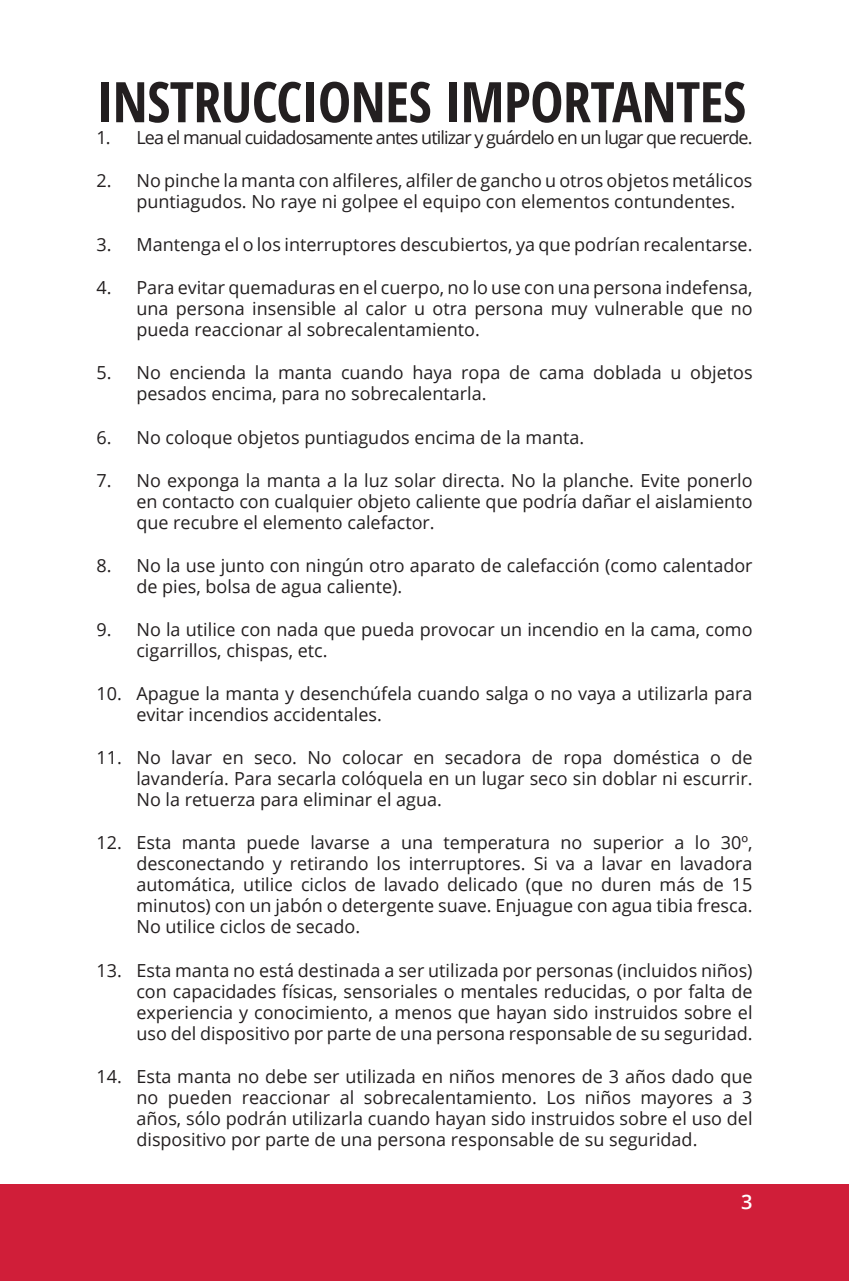
<style>
.page{position:relative;width:849px;height:1281px;background:#fff}
.page>*{position:absolute;margin:0;border:0;box-sizing:border-box;transform-origin:0 0}
.t1{font:700 56px "Open Sans Condensed";letter-spacing:-.01em;color:#231f20}
.t2{font:600 20px "Open Sans";color:#fff}
.t3{font:18px/21px "Open Sans";color:#231f20;text-align:justify}
.t4{font:18px "Open Sans";letter-spacing:-.05em;color:#231f20}
</style>
<div class="page">
<div style="left:0;top:1184px;width:849px;height:97px;background:#d01e39"></div>
<p class="t1" style="left:96px;top:63px;width:651px">INSTRUCCIONES IMPORTANTES</p>
<p class="t4" style="left:96px;top:125px;width:657px">1. Lea el manual cuidadosamente antes utilizar y guárdelo en un lugar que recuerde.</p>
<p class="t3" style="left:136px;top:169px;width:617px;text-indent:-40px">2. No pinche la manta con alfileres, alfiler de gancho u otros objetos metálicos puntiagudos. No raye ni golpee el equipo con elementos contundentes.</p>
<p class="t3" style="left:96px;top:234px;width:657px">3. Mantenga el o los interruptores descubiertos, ya que podrían recalentarse.</p>
<p class="t3" style="left:136px;top:277px;width:617px;text-indent:-40px">4. Para evitar quemaduras en el cuerpo, no lo use con una persona indefensa, una persona insensible al calor u otra persona muy vulnerable que no pueda reaccionar al sobrecalentamiento.</p>
<p class="t3" style="left:136px;top:362px;width:617px;text-indent:-40px">5. No encienda la manta cuando haya ropa de cama doblada u objetos pesados encima, para no sobrecalentarla.</p>
<p class="t3" style="left:96px;top:426px;width:489px">6. No coloque objetos puntiagudos encima de la manta.</p>
<p class="t3" style="left:136px;top:469px;width:617px;text-indent:-40px">7. No exponga la manta a la luz solar directa. No la planche. Evite ponerlo en contacto con cualquier objeto caliente que podría dañar el aislamiento que recubre el elemento calefactor.</p>
<p class="t3" style="left:136px;top:554px;width:617px;text-indent:-40px">8. No la use junto con ningún otro aparato de calefacción (como calentador de pies, bolsa de agua caliente).</p>
<p class="t3" style="left:136px;top:618px;width:617px;text-indent:-40px">9. No la utilice con nada que pueda provocar un incendio en la cama, como cigarrillos, chispas, etc.</p>
<p class="t3" style="left:136px;top:682px;width:617px;text-indent:-40px">10. Apague la manta y desenchúfela cuando salga o no vaya a utilizarla para evitar incendios accidentales.</p>
<p class="t3" style="left:136px;top:747px;width:617px;text-indent:-40px">11. No lavar en seco. No colocar en secadora de ropa doméstica o de lavandería. Para secarla colóquela en un lugar seco sin doblar ni escurrir.<br>No la retuerza para eliminar el agua.</p>
<p class="t3" style="left:136px;top:832px;width:617px;text-indent:-40px">12. Esta manta puede lavarse a una temperatura no superior a lo 30º, desconectando y retirando los interruptores. Si va a lavar en lavadora automática, utilice ciclos de lavado delicado (que no duren más de 15 minutos) con un jabón o detergente suave. Enjuague con agua tibia fresca.<br>No utilice ciclos de secado.</p>
<p class="t3" style="left:136px;top:959px;width:617px;text-indent:-40px">13. Esta manta no está destinada a ser utilizada por personas (incluidos niños) con capacidades físicas, sensoriales o mentales reducidas, o por falta de experiencia y conocimiento, a menos que hayan sido instruidos sobre el uso del dispositivo por parte de una persona responsable de su seguridad.</p>
<p class="t3" style="left:136px;top:1065px;width:617px;text-indent:-40px">14. Esta manta no debe ser utilizada en niños menores de 3 años dado que no pueden reaccionar al sobrecalentamiento. Los niños mayores a 3 años, sólo podrán utilizarla cuando hayan sido instruidos sobre el uso del dispositivo por parte de una persona responsable de su seguridad.</p>
<p class="t2" style="left:741px;top:1188px;width:13px">3</p>
</div>
